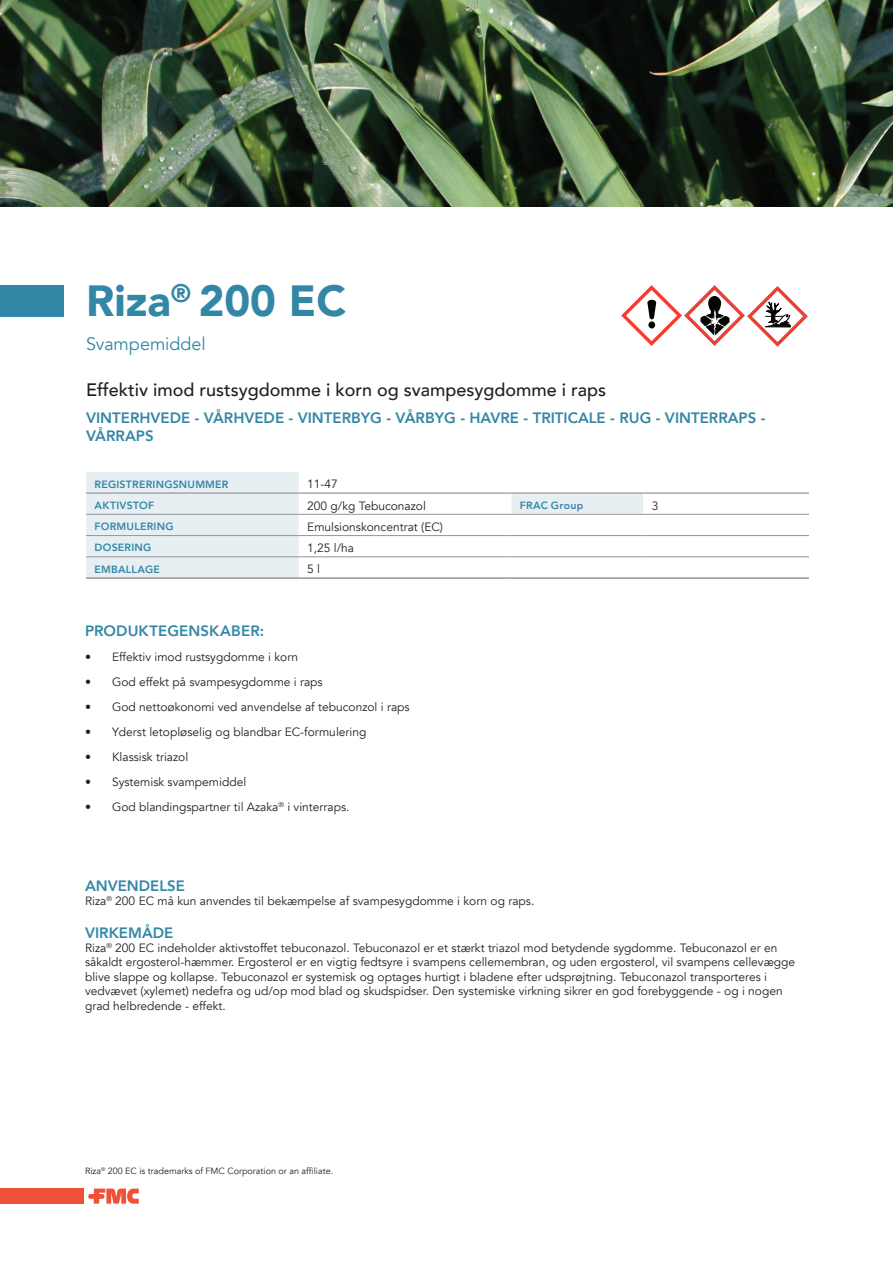
<style>
.page{position:relative;width:893px;height:1263px;background:#fff}
.page>*{position:absolute;margin:0;border:0;box-sizing:border-box;transform-origin:0 0}
.t1{font:900 43.5px "Avenir";color:#3387a6}
.t2{font:500 18px "Avenir";color:#231f20}
.t3{font:18px "Avenir";letter-spacing:-.005em;color:#3387a6}
.t4{font:800 15px/18px "Avenir";color:#3387a6}
.t5{font:12px/14.4px "Avenir";color:#231f20}
.t6{font:800 10.5px "Avenir";letter-spacing:.025em;color:#3387a6}
.t7{font:9px "Avenir";color:#231f20}
</style>
<div class="page">
<div style="left:0;top:285px;width:64px;height:31px;background:#3387a6"></div>
<svg style="left:86px;top:472px;width:557px;height:105px"></svg>
<hr style="left:86px;top:493px;width:213px;height:1px;background:#808083">
<hr style="left:299px;top:493px;width:212px;height:1px;background:#808083">
<hr style="left:511px;top:493px;width:132px;height:1px;background:#808083">
<hr style="left:643px;top:493px;width:166px;height:1px;background:#808083">
<hr style="left:86px;top:514px;width:213px;height:1px;background:#939598">
<hr style="left:299px;top:514px;width:212px;height:1px;background:#939598">
<hr style="left:511px;top:514px;width:132px;height:1px;background:#939598">
<hr style="left:643px;top:514px;width:166px;height:1px;background:#939598">
<hr style="left:86px;top:535px;width:213px;height:1px;background:#939598">
<hr style="left:299px;top:535px;width:212px;height:1px;background:#939598">
<hr style="left:511px;top:535px;width:132px;height:1px;background:#939598">
<hr style="left:643px;top:535px;width:166px;height:1px;background:#939598">
<hr style="left:86px;top:557px;width:213px;height:1px;background:#939598">
<hr style="left:299px;top:557px;width:212px;height:1px;background:#939598">
<hr style="left:511px;top:557px;width:132px;height:1px;background:#939598">
<hr style="left:643px;top:557px;width:166px;height:1px;background:#939598">
<hr style="left:86px;top:577px;width:213px;height:2px;background:#939598">
<hr style="left:299px;top:577px;width:212px;height:2px;background:#939598">
<hr style="left:511px;top:577px;width:132px;height:2px;background:#939598">
<hr style="left:643px;top:577px;width:166px;height:2px;background:#939598">
<img style="left:0;top:0;width:893px;height:206px">
<svg style="left:88px;top:1188px;width:51px;height:15px"></svg>
<div style="left:0;top:1188px;width:83px;height:15px;background:#f05136"></div>
<svg style="left:621px;top:285px;width:187px;height:62px"></svg>
<h1 class="t1" style="left:86px;top:273px;width:262px">Riza<sup>®</sup> 200 EC</h1>
<h2 class="t3" style="left:86px;top:332px;width:121px">Svampemiddel</h2>
<h2 class="t2" style="left:86px;top:378px;width:522px">Effektiv imod rustsygdomme i korn og svampesygdomme i raps</h2>
<p class="t4" style="left:86px;top:409px;width:681px">VINTERHVEDE - VÅRHVEDE - VINTERBYG - VÅRBYG - HAVRE - TRITICALE - RUG - VINTERRAPS -<br>VÅRRAPS</p>
<p class="t6" style="left:95px;top:477px;width:135px">REGISTRERINGSNUMMER</p>
<p class="t5" style="left:307px;top:477px;width:32px">11-47</p>
<p class="t6" style="left:95px;top:498px;width:61px">AKTIVSTOF</p>
<p class="t5" style="left:307px;top:499px;width:120px">200 g/kg Tebuconazol</p>
<p class="t6" style="left:520px;top:498px;width:65px">FRAC Group</p>
<p class="t5" style="left:652px;top:499px;width:8px">3</p>
<p class="t6" style="left:95px;top:520px;width:80px">FORMULERING</p>
<p class="t5" style="left:307px;top:520px;width:137px">Emulsionskoncentrat (EC)</p>
<p class="t6" style="left:95px;top:541px;width:58px">DOSERING</p>
<p class="t5" style="left:307px;top:541px;width:48px">1,25 l/ha</p>
<p class="t6" style="left:95px;top:562px;width:67px">EMBALLAGE</p>
<p class="t5" style="left:307px;top:562px;width:14px">5 l</p>
<p class="t4" style="left:85px;top:622px;width:181px">PRODUKTEGENSKABER:</p>
<p class="t5" style="left:85px;top:650px;width:215px">• Effektiv imod rustsygdomme i korn</p>
<p class="t5" style="left:85px;top:675px;width:239px">• God effekt på svampesygdomme i raps</p>
<p class="t5" style="left:85px;top:700px;width:326px">• God nettoøkonomi ved anvendelse af tebuconzol i raps</p>
<p class="t5" style="left:85px;top:725px;width:283px">• Yderst letopløselig og blandbar EC-formulering</p>
<p class="t5" style="left:85px;top:750px;width:105px">• Klassisk triazol</p>
<p class="t5" style="left:85px;top:775px;width:163px">• Systemisk svampemiddel</p>
<p class="t5" style="left:85px;top:800px;width:266px">• God blandingspartner til Azaka<sup>®</sup> i vinterraps.</p>
<p class="t4" style="left:85px;top:877px;width:101px">ANVENDELSE</p>
<p class="t5" style="left:85px;top:894px;width:451px">Riza<sup>®</sup> 200 EC må kun anvendes til bekæmpelse af svampesygdomme i korn og raps.</p>
<p class="t4" style="left:85px;top:924px;width:90px">VIRKEMÅDE</p>
<p class="t5" style="left:85px;top:941px;width:712px">Riza<sup>®</sup> 200 EC indeholder aktivstoffet tebuconazol. Tebuconazol er et stærkt triazol mod betydende sygdomme. Tebuconazol er en såkaldt ergosterol-hæmmer. Ergosterol er en vigtig fedtsyre i svampens cellemembran, og uden ergosterol, vil svampens cellevægge blive slappe og kollapse. Tebuconazol er systemisk og optages hurtigt i bladene efter udsprøjtning. Tebuconazol transporteres i vedvævet (xylemet) nedefra og ud/op mod blad og skudspidser. Den systemiske virkning sikrer en god forebyggende - og i nogen grad helbredende - effekt.</p>
<p class="t7" style="left:85px;top:1165px;width:250px">Riza<sup>®</sup> 200 EC is trademarks of FMC Corporation or an affiliate.</p>
</div>
